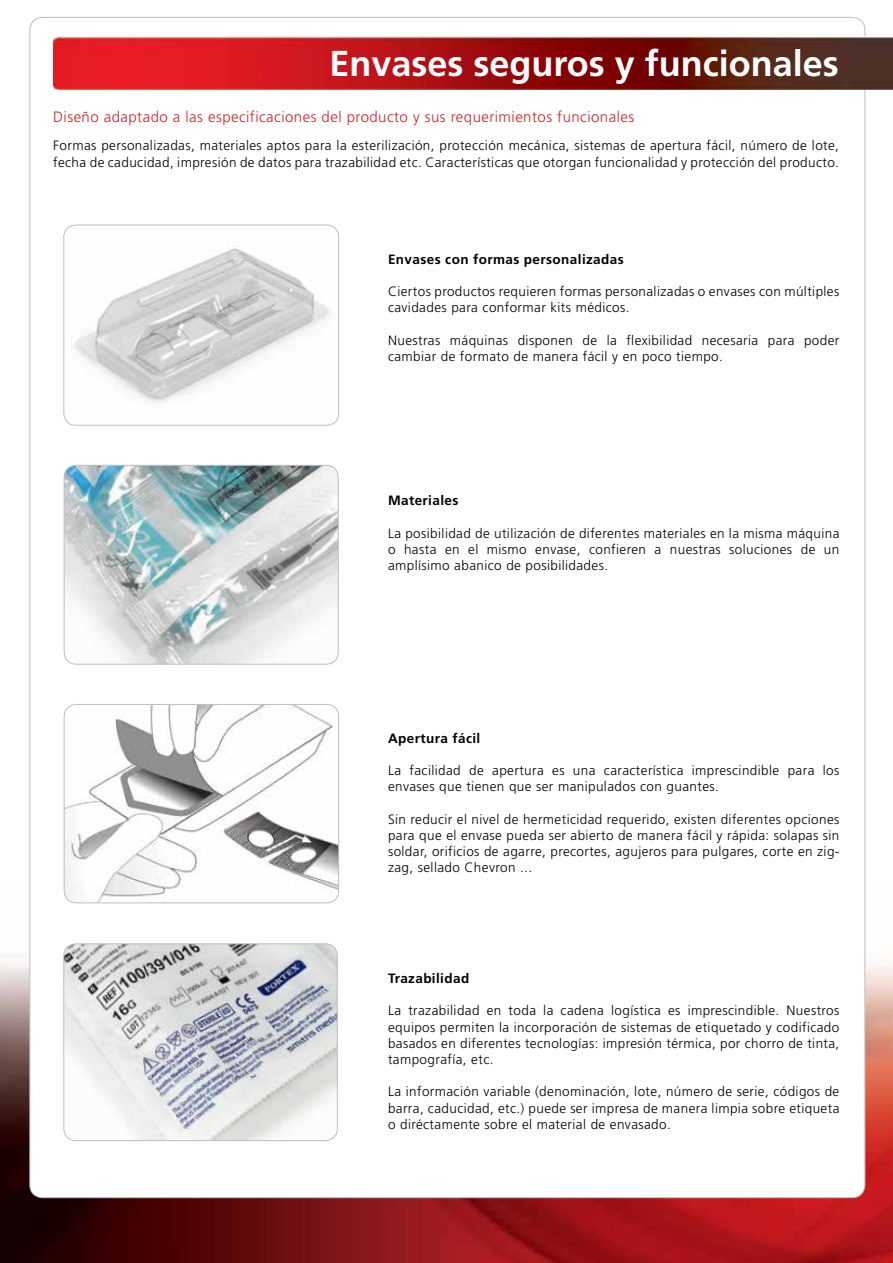
<style>
.page{position:relative;width:893px;height:1263px;background:#fff}
.page>*{position:absolute;margin:0;border:0;box-sizing:border-box;transform-origin:0 0}
.t1{font:700 36px "Frutiger LT Std";color:#fff}
.t2{font:300 15px "Frutiger LT Std";letter-spacing:.03em;color:#d2232a}
.t3{font:300 13.5px/16.2px "Frutiger LT Std";letter-spacing:.03em;color:#000}
.t4{font:700 13.5px "Frutiger LT Std";letter-spacing:.03em;color:#000}
</style>
<div class="page">
<img style="left:0;top:880px;width:893px;height:383px">
<div style="left:30px;top:17px;width:835px;height:1181px;background:#fff;border-radius:13px"></div>
<img style="left:53px;top:37px;width:840px;height:52px">
<img style="left:65px;top:225px;width:274px;height:199px">
<div style="left:63px;top:225px;width:276px;height:201px;border:1px solid #bcbec0;border-radius:12px"></div>
<img style="left:64px;top:704px;width:275px;height:199px">
<div style="left:64px;top:704px;width:275px;height:199px;border:1px solid #bcbec0;border-radius:12px"></div>
<img style="left:64px;top:465px;width:274px;height:199px">
<div style="left:64px;top:465px;width:275px;height:199px;border:1px solid #bcbec0;border-radius:12px"></div>
<img style="left:65px;top:945px;width:271px;height:194px">
<div style="left:63px;top:943px;width:275px;height:198px;border:1px solid #bcbec0;border-radius:12px"></div>
<h1 class="t1" style="left:329px;top:43px;width:511px">Envases seguros y funcionales</h1>
<p class="t2" style="left:53px;top:108px;width:583px">Diseño adaptado a las especificaciones del producto y sus requerimientos funcionales</p>
<p class="t3" style="left:53px;top:138px;width:787px">Formas personalizadas, materiales aptos para la esterilización, protección mecánica, sistemas de apertura fácil, número de lote, fecha de caducidad, impresión de datos para trazabilidad etc. Características que otorgan funcionalidad y protección del producto.</p>
<p class="t4" style="left:388px;top:251px;width:237px">Envases con formas personalizadas</p>
<p class="t3" style="left:388px;top:283px;width:453px">Ciertos productos requieren formas personalizadas o envases con múltiples cavidades para conformar kits médicos.</p>
<p class="t3" style="left:388px;top:332px;width:453px">Nuestras máquinas disponen de la flexibilidad necesaria para poder cambiar de formato de manera fácil y en poco tiempo.</p>
<p class="t4" style="left:388px;top:493px;width:72px">Materiales</p>
<p class="t3" style="left:388px;top:525px;width:453px;text-align:justify">La posibilidad de utilización de diferentes materiales en la misma máquina o hasta en el mismo envase, confieren a nuestras soluciones de un amplísimo abanico de posibilidades.</p>
<p class="t4" style="left:388px;top:730px;width:94px">Apertura fácil</p>
<p class="t3" style="left:388px;top:762px;width:453px">La facilidad de apertura es una característica imprescindible para los envases que tienen que ser manipulados con guantes.</p>
<p class="t3" style="left:388px;top:811px;width:453px;text-align:justify">Sin reducir el nivel de hermeticidad requerido, existen diferentes opciones para que el envase pueda ser abierto de manera fácil y rápida: solapas sin soldar, orificios de agarre, precortes, agujeros para pulgares, corte en zig&shy;zag, sellado Chevron ...</p>
<p class="t4" style="left:388px;top:970px;width:83px">Trazabilidad</p>
<p class="t3" style="left:388px;top:1003px;width:453px;text-align:justify">La trazabilidad en toda la cadena logística es imprescindible. Nuestros equipos permiten la incorporación de sistemas de etiquetado y codificado basados en diferentes tecnologías: impresión térmica, por chorro de tinta, tampografía, etc.</p>
<p class="t3" style="left:388px;top:1084px;width:453px;text-align:justify">La información variable (denominación, lote, número de serie, códigos de barra, caducidad, etc.) puede ser impresa de manera limpia sobre etiqueta o diréctamente sobre el material de envasado.</p>
</div>
